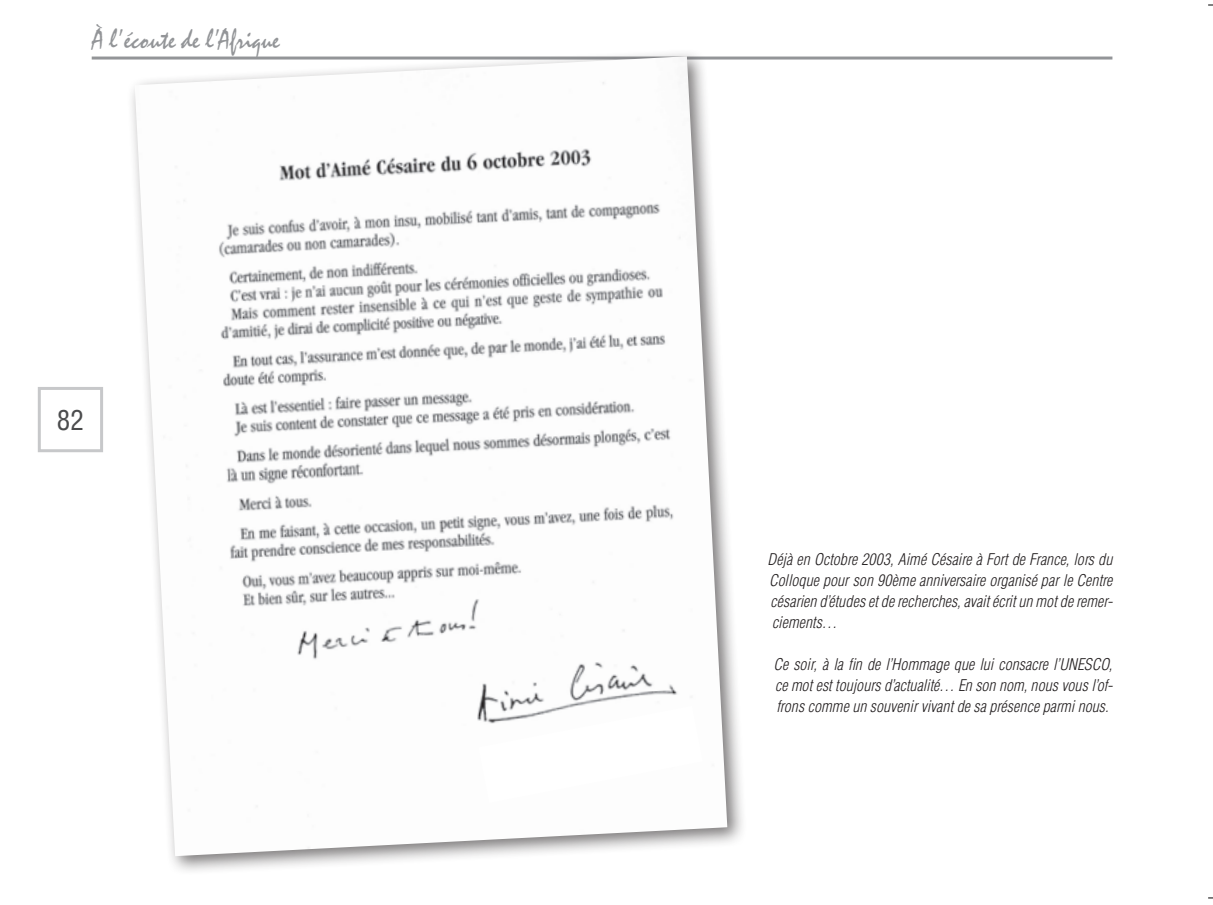
<style>
.page{position:relative;width:1213px;height:905px;background:#fff}
.page>*{position:absolute;margin:0;border:0;box-sizing:border-box;transform-origin:0 0}
.t1{font:27px "Mistral LT";letter-spacing:.01em;color:#939598;scale:.9 1}
.t2{font:condensed 27px "Helvetica LT";color:#4b4c4d}
.t3{font:italic 300 condensed 15.75px/21px "Helvetica LT";letter-spacing:.01em;color:#231f20;text-align:justify}
</style>
<div class="page">
<div style="left:38px;top:387px;width:65px;height:65px;border:3px solid #c7c8ca"></div>
<hr style="left:92px;top:57px;width:1020px;height:3px;background:#939598">
<div style="left:126px;top:47px;width:628px;height:836px;background:#231f20;opacity:.6"></div>
<img style="left:135px;top:56px;width:592px;height:800px">
<svg style="left:478px;top:706px;width:225px;height:97px"></svg>
<h1 class="t1" style="left:92px;top:23px;width:210px">à l’écoute de l’Afrique</h1>
<h1 class="t2" style="left:57px;top:404px;width:28px">82</h1>
<p class="t3" style="left:767px;top:548px;width:347px">Déjà en Octobre 2003, Aimé Césaire à Fort de France, lors du Colloque pour son 90ème anniversaire organisé par le Centre césarien d’études et de recherches, avait écrit un mot de remer&shy;ciements…</p>
<p class="t3" style="left:773px;top:653px;width:341px">Ce soir, à la fin de l’Hommage que lui consacre l’UNESCO, ce mot est toujours d’actualité… En son nom, nous vous l’of&shy;frons comme un souvenir vivant de sa présence parmi nous.</p>
</div>
